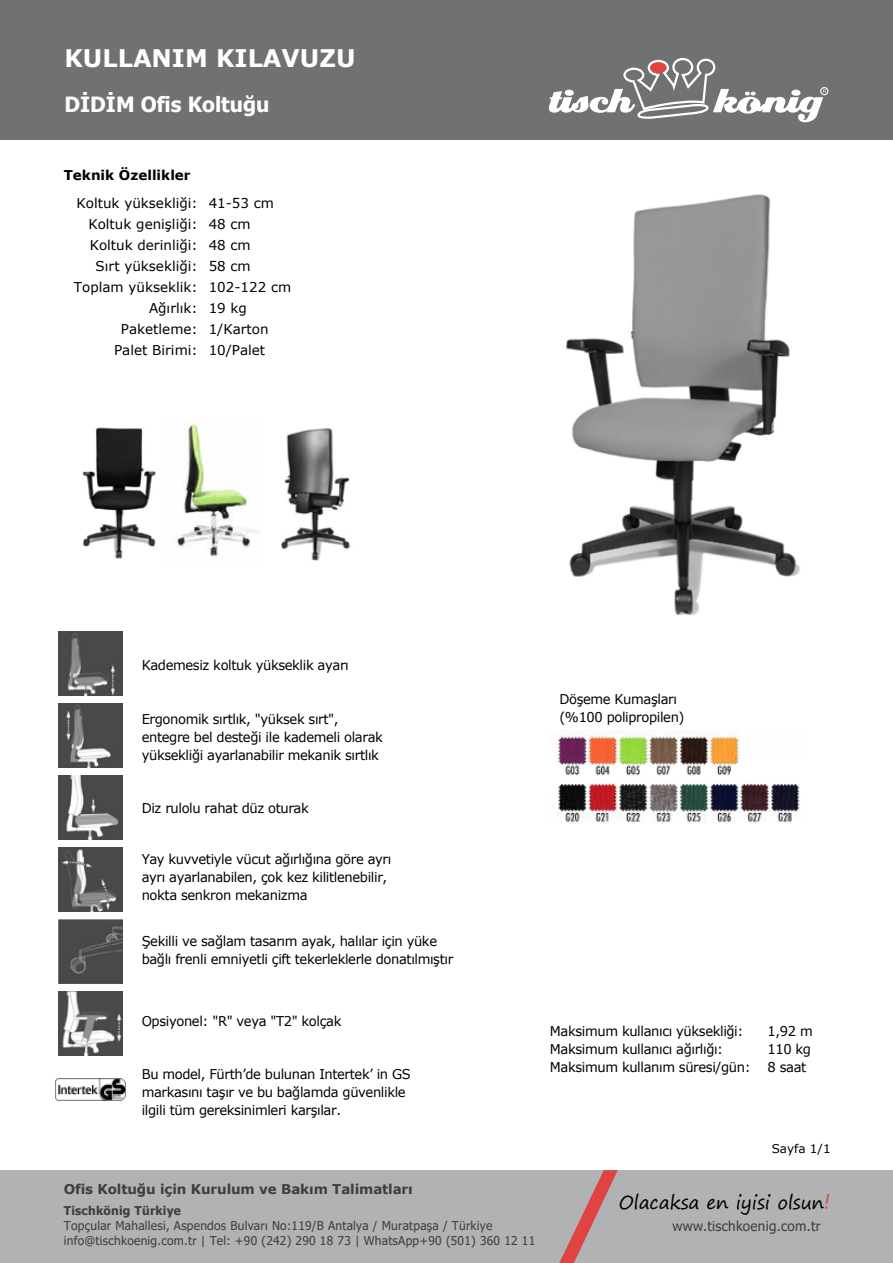
<style>
.page{position:relative;width:893px;height:1263px;background:#fff}
.page>*{position:absolute;margin:0;border:0;box-sizing:border-box;transform-origin:0 0}
.t1{font:700 24.3px "Verdana";color:#fff}
.t2{font:700 21px "Tahoma";color:#fff}
.t3{font:18.75px "Segoe Print";letter-spacing:-.01em;color:#000}
.t4{font:13.65px "Tahoma";letter-spacing:.02em;color:#3e3d40}
.t5{font:13.5px/18px "Verdana";letter-spacing:-.03em;color:#000}
.t6{font:13.5px "Verdana";color:#000}
.t7{font:700 13.5px "Verdana";letter-spacing:-.01em;color:#3e3d40}
.t8{font:700 13.5px "Verdana";color:#000}
.t9{font:12.15px/15px "Tahoma";letter-spacing:.02em;color:#3e3d40}
.t10{font:700 12.15px "Tahoma";letter-spacing:.02em;color:#3e3d40}
.t11{font:12px "Verdana";color:#000}
.s1{font-size:21px;color:#df4443}
</style>
<div class="page">
<div style="left:0;top:0;width:893px;height:140px;background:#707172"></div>
<div style="left:820px;top:87px;width:8px;height:8px;border:1px solid #fff;border-radius:50%"></div>
<svg style="left:549px;top:58px;width:277px;height:64px"></svg>
<div style="left:0;top:1171px;width:893px;height:92px;background:#b1b2b4"></div>
<svg style="left:559px;top:1170px;width:59px;height:93px"></svg>
<img style="left:55px;top:1079px;width:70px;height:21px">
<img style="left:558px;top:730px;width:242px;height:93px">
<img style="left:566px;top:194px;width:234px;height:421px">
<img style="left:173px;top:418px;width:86px;height:139px">
<img style="left:82px;top:427px;width:74px;height:132px">
<img style="left:281px;top:428px;width:70px;height:132px">
<img style="left:58px;top:631px;width:64px;height:64px">
<img style="left:58px;top:703px;width:64px;height:64px">
<img style="left:58px;top:775px;width:64px;height:64px">
<img style="left:58px;top:847px;width:64px;height:64px">
<img style="left:58px;top:919px;width:64px;height:64px">
<img style="left:58px;top:991px;width:64px;height:64px">
<h1 class="t1" style="left:64px;top:41px;width:293px">KULLANIM KILAVUZU</h1>
<h2 class="t2" style="left:64px;top:90px;width:207px">DİDİM Ofis Koltuğu</h2>
<p class="t8" style="left:64px;top:166px;width:128px">Teknik Özellikler</p>
<p class="t6" style="left:77px;top:193px;width:199px">Koltuk yüksekliği: 41-53 cm</p>
<p class="t6" style="left:88px;top:214px;width:164px">Koltuk genişliği: 48 cm</p>
<p class="t6" style="left:90px;top:235px;width:163px">Koltuk derinliği: 48 cm</p>
<p class="t6" style="left:96px;top:256px;width:157px">Sırt yüksekliği: 58 cm</p>
<p class="t6" style="left:74px;top:277px;width:219px">Toplam yükseklik: 102-122 cm</p>
<p class="t6" style="left:149px;top:298px;width:100px">Ağırlık: 19 kg</p>
<p class="t6" style="left:121px;top:319px;width:149px">Paketleme: 1/Karton</p>
<p class="t6" style="left:114px;top:340px;width:153px">Palet Birimi: 10/Palet</p>
<p class="t5" style="left:142px;top:656px;width:209px">Kademesiz koltuk yükseklik ayarı</p>
<p class="t5" style="left:142px;top:710px;width:243px">Ergonomik sırtlık, "yüksek sırt", entegre bel desteği ile kademeli olarak yüksekliği ayarlanabilir mekanik sırtlık</p>
<p class="t5" style="left:142px;top:799px;width:169px">Diz rulolu rahat düz oturak</p>
<p class="t5" style="left:142px;top:849px;width:251px">Yay kuvvetiyle vücut ağırlığına göre ayrı ayrı ayarlanabilen, çok kez kilitlenebilir, nokta senkron mekanizma</p>
<p class="t5" style="left:142px;top:932px;width:313px">Şekilli ve sağlam tasarım ayak, halılar için yüke bağlı frenli emniyetli çift tekerleklerle donatılmıştır</p>
<p class="t5" style="left:142px;top:1012px;width:201px">Opsiyonel: "R" veya "T2" kolçak</p>
<p class="t5" style="left:142px;top:1065px;width:271px">Bu model, Fürth’de bulunan Intertek’ in GS markasını taşır ve bu bağlamda güvenlikle ilgili tüm gereksinimleri karşılar.</p>
<p class="t5" style="left:559px;top:690px;width:127px">Döşeme Kumaşları (%100 polipropilen)</p>
<p class="t5" style="left:550px;top:1022px;width:195px">Maksimum kullanıcı yüksekliği:</p>
<p class="t5" style="left:767px;top:1022px;width:47px">1,92 m</p>
<p class="t5" style="left:550px;top:1040px;width:175px">Maksimum kullanıcı ağırlığı:</p>
<p class="t5" style="left:550px;top:1040px;width:263px;text-indent:218px">110 kg<br>Maksimum kullanım süresi/gün: 8 saat</p>
<p class="t11" style="left:772px;top:1140px;width:60px">Sayfa 1/1</p>
<p class="t7" style="left:64px;top:1179px;width:351px">Ofis Koltuğu için Kurulum ve Bakım Talimatları</p>
<h3 class="t3" style="left:619px;top:1186px;width:213px">Olacaksa en iyisi olsun<span class="s1">!</span></h3>
<p class="t10" style="left:64px;top:1202px;width:119px">Tischkönig Türkiye</p>
<p class="t9" style="left:64px;top:1218px;width:473px">Topçular Mahallesi, Aspendos Bulvarı No:119/B Antalya / Muratpaşa / Türkiye info@tischkoenig.com.tr | Tel: +90 (242) 290 18 73 | WhatsApp+90 (501) 360 12 11</p>
<p class="t4" style="left:673px;top:1217px;width:150px">www.tischkoenig.com.tr</p>
</div>
